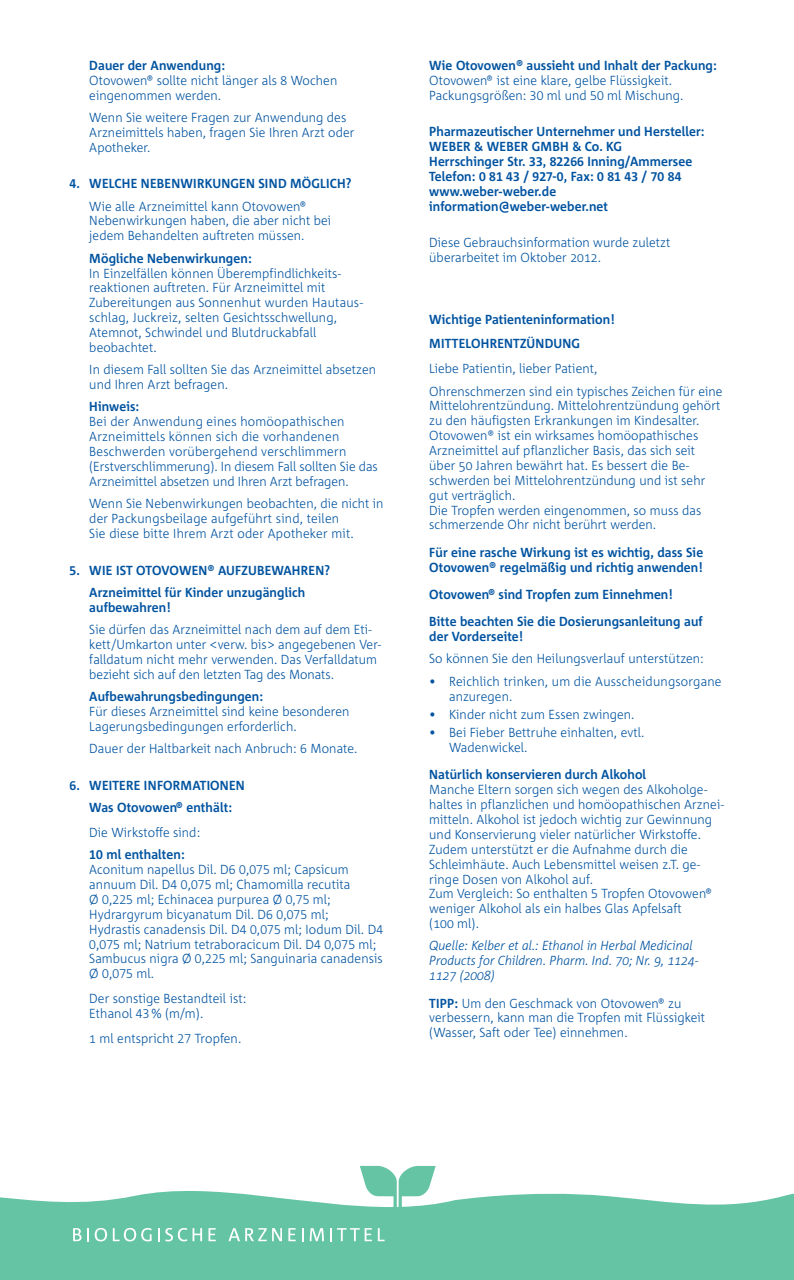
<style>
.page{position:relative;width:794px;height:1280px;background:#fff}
.page>*{position:absolute;margin:0;border:0;box-sizing:border-box;transform-origin:0 0}
.AvantGarde{font:300 13.12px/14.9px "Corpid";color:#0153a0;scale:.95 1}
.AvantGarde-2{font:700 13.12px/14.9px "Corpid";color:#0153a0;scale:.95 1}
.AvantDemi{font:700 13.12px/14.9px "Corpid";color:#0153a0;scale:.95 1}
.AvantGarde-3{font:italic 300 13.12px/14.9px "Corpid";letter-spacing:-.005em;color:#0153a0;scale:.95 1}
.AvantDemi-2{font:300 13.12px/14.9px "Corpid";color:#0153a0;scale:.95 1}
.s1{font-family:"Corpid Caps"}
.s2{font-weight:700}
</style>
<div class="page">
<svg style="left:0;top:1166px;width:794px;height:114px;fill:#65c4a4"></svg>
<svg style="left:73px;top:1228px;width:16px;height:13px"></svg>
<svg style="left:95px;top:1228px;width:12px;height:13px"></svg>
<svg style="left:113px;top:1228px;width:39px;height:13px"></svg>
<svg style="left:158px;top:1228px;width:44px;height:13px"></svg>
<svg style="left:208px;top:1228px;width:8px;height:13px"></svg>
<svg style="left:228px;top:1228px;width:54px;height:13px"></svg>
<svg style="left:288px;top:1228px;width:8px;height:13px"></svg>
<svg style="left:302px;top:1228px;width:1px;height:13px"></svg>
<svg style="left:310px;top:1228px;width:14px;height:13px"></svg>
<svg style="left:330px;top:1228px;width:42px;height:13px"></svg>
<svg style="left:378px;top:1228px;width:6px;height:13px"></svg>
<p class="AvantGarde-2" style="left:89px;top:58px;width:145px">Dauer der Anwendung:</p>
<p class="AvantGarde" style="left:89px;top:73px;width:263px">Otovowen® sollte nicht länger als <span class="s1">8</span> Wochen eingenommen werden.</p>
<p class="AvantGarde" style="left:89px;top:110px;width:281px">Wenn Sie weitere Fragen zur Anwendung des<br>Arzneimittels haben, fragen Sie Ihren Arzt oder<br>Apotheker.</p>
<p class="AvantDemi" style="left:69px;top:176px;width:299px"><span class="s1">4</span>. WELCHE NEBENWIRKUNGEN SIND MÖGLICH?</p>
<p class="AvantGarde" style="left:89px;top:199px;width:256px">Wie alle Arzneimittel kann Otovowen®<br>Nebenwirkungen haben, die aber nicht bei jedem Behandelten auftreten müssen.</p>
<p class="AvantGarde-2" style="left:89px;top:251px;width:173px">Mögliche Nebenwirkungen:</p>
<p class="AvantGarde" style="left:89px;top:266px;width:290px">In Einzelfällen können Überempfindlichkeits&shy;reaktionen auftreten. Für Arzneimittel mit Zubereitungen aus Sonnenhut wurden Hautaus&shy;schlag, Juckreiz, selten Gesichtsschwellung, Atemnot, Schwindel und Blutdruckabfall beobachtet.</p>
<p class="AvantGarde" style="left:89px;top:362px;width:304px">In diesem Fall sollten Sie das Arzneimittel absetzen und Ihren Arzt befragen.</p>
<p class="AvantGarde-2" style="left:89px;top:400px;width:54px">Hinweis:</p>
<p class="AvantGarde" style="left:89px;top:414px;width:305px">Bei der Anwendung eines homöopathischen Arzneimittels können sich die vorhandenen Beschwerden vorübergehend verschlimmern (Erstverschlimmerung). In diesem Fall sollten Sie das Arzneimittel absetzen und Ihren Arzt befragen.</p>
<p class="AvantGarde" style="left:89px;top:496px;width:311px">Wenn Sie Nebenwirkungen beobachten, die nicht in der Packungsbeilage aufgeführt sind, teilen<br>Sie diese bitte Ihrem Arzt oder Apotheker mit.</p>
<p class="AvantDemi" style="left:69px;top:563px;width:276px"><span class="s1">5</span>. WIE IST OTOVOWEN® AUFZUBEWAHREN?</p>
<p class="AvantDemi" style="left:89px;top:585px;width:229px">Arzneimittel für Kinder unzugänglich aufbewahren!</p>
<p class="AvantGarde" style="left:89px;top:622px;width:309px">Sie dürfen das Arzneimittel nach dem auf dem Eti&shy;kett/Umkarton unter &lt;verw. bis&gt; angegebenen Ver&shy;falldatum nicht mehr verwenden. Das Verfalldatum bezieht sich auf den letzten Tag des Monats.</p>
<p class="AvantDemi" style="left:89px;top:689px;width:185px">Aufbewahrungsbedingungen:</p>
<p class="AvantGarde" style="left:89px;top:704px;width:276px">Für dieses Arzneimittel sind keine besonderen<br>Lagerungsbedingungen erforderlich.</p>
<p class="AvantGarde" style="left:89px;top:741px;width:284px">Dauer der Haltbarkeit nach Anbruch: <span class="s1">6</span> Monate.</p>
<p class="AvantDemi" style="left:69px;top:778px;width:186px"><span class="s1">6</span>. WEITERE INFORMATIONEN</p>
<p class="AvantDemi" style="left:89px;top:800px;width:152px">Was Otovowen® enthält:</p>
<p class="AvantGarde" style="left:89px;top:825px;width:119px">Die Wirkstoffe sind:</p>
<p class="AvantDemi" style="left:89px;top:847px;width:102px"><span class="s1">10</span> ml enthalten:</p>
<p class="AvantGarde" style="left:89px;top:862px;width:311px">Aconitum napellus Dil. D<span class="s1">6 0,075</span> ml; Capsicum annuum Dil. D<span class="s1">4 0,075</span> ml; Chamomilla recutita<br>Ø <span class="s1">0,225</span> ml; Echinacea purpurea Ø <span class="s1">0,75</span> ml; Hydrargyrum bicyanatum Dil. D<span class="s1">6 0,075</span> ml; Hydrastis canadensis Dil. D<span class="s1">4 0,075</span> ml; Iodum Dil. D<span class="s1">4<br>0,075</span> ml; Natrium tetraboracicum Dil. D<span class="s1">4 0,075</span> ml; Sambucus nigra Ø <span class="s1">0,225</span> ml; Sanguinaria canadensis Ø <span class="s1">0,075</span> ml.</p>
<p class="AvantGarde" style="left:89px;top:991px;width:167px">Der sonstige Bestandteil ist:</p>
<p class="AvantGarde" style="left:89px;top:1006px;width:122px">Ethanol <span class="s1">43</span> % (m/m).</p>
<p class="AvantGarde" style="left:89px;top:1031px;width:162px">1 ml entspricht <span class="s1">27</span> Tropfen.</p>
<p class="AvantDemi" style="left:429px;top:58px;width:304px">Wie Otovowen® aussieht und Inhalt der Packung:</p>
<p class="AvantGarde" style="left:429px;top:73px;width:257px">Otovowen® ist eine klare, gelbe Flüssigkeit.</p>
<p class="AvantGarde" style="left:429px;top:88px;width:269px">Packungsgrößen: <span class="s1">30</span> ml und <span class="s1">50</span> ml Mischung.</p>
<p class="AvantGarde-2" style="left:429px;top:124px;width:292px">Pharmazeutischer Unternehmer und Hersteller:<br>WEBER &amp; WEBER GMBH &amp; Co. KG<br>Herrschinger Str. <span class="s1">33, 82266</span> Inning/Ammersee Telefon: <span class="s1">0 81 43 / 927-0</span>, Fax: <span class="s1">0 81 43 / 70 84 </span>www.weber-weber.de information@weber-weber.net</p>
<p class="AvantDemi-2" style="left:429px;top:235px;width:256px">Diese Gebrauchsinformation wurde zuletzt überarbeitet im Oktober 2012.</p>
<p class="AvantGarde-2" style="left:429px;top:312px;width:197px">Wichtige Patienteninformation!</p>
<p class="AvantGarde-2" style="left:429px;top:336px;width:161px">MITTELOHRENTZÜNDUNG</p>
<p class="AvantGarde" style="left:429px;top:361px;width:179px">Liebe Patientin, lieber Patient,</p>
<p class="AvantGarde" style="left:429px;top:384px;width:311px">Ohrenschmerzen sind ein typisches Zeichen für eine Mittelohrentzündung. Mittelohrentzündung gehört zu den häufigsten Erkrankungen im Kindesalter.<br>Otovowen® ist ein wirksames homöopathisches Arzneimittel auf pflanzlicher Basis, das sich seit über 50 Jahren bewährt hat. Es bessert die Be&shy;schwerden bei Mittelohrentzündung und ist sehr gut verträglich.<br>Die Tropfen werden eingenommen, so muss das schmerzende Ohr nicht berührt werden.</p>
<p class="AvantGarde-2" style="left:429px;top:545px;width:290px">Für eine rasche Wirkung ist es wichtig, dass Sie<br>Otovowen® regelmäßig und richtig anwenden!</p>
<p class="AvantGarde-2" style="left:429px;top:587px;width:258px">Otovowen® sind Tropfen zum Einnehmen!</p>
<p class="AvantGarde-2" style="left:429px;top:614px;width:289px">Bitte beachten Sie die Dosierungsanleitung auf der Vorderseite!</p>
<p class="AvantGarde" style="left:429px;top:651px;width:291px">So können Sie den Heilungsverlauf unterstützen:</p>
<p class="AvantGarde" style="left:449px;top:674px;width:289px;text-indent:-20px">• Reichlich trinken, um die Ausscheidungsorgane anzuregen.</p>
<p class="AvantGarde" style="left:429px;top:707px;width:218px">• Kinder nicht zum Essen zwingen.</p>
<p class="AvantGarde" style="left:449px;top:725px;width:207px;text-indent:-20px">• Bei Fieber Bettruhe einhalten, evtl.<br>Wadenwickel.</p>
<p class="AvantGarde-2" style="left:429px;top:767px;width:230px">Natürlich konservieren durch Alkohol</p>
<p class="AvantGarde" style="left:429px;top:782px;width:312px">Manche Eltern sorgen sich wegen des Alkoholge&shy;haltes in pflanzlichen und homöopathischen Arznei&shy;mitteln. Alkohol ist jedoch wichtig zur Gewinnung und Konservierung vieler natürlicher Wirkstoffe.<br>Zudem unterstützt er die Aufnahme durch die Schleimhäute. Auch Lebensmittel weisen z.T. ge&shy;ringe Dosen von Alkohol auf.</p>
<p class="AvantGarde" style="left:429px;top:886px;width:299px">Zum Vergleich: So enthalten <span class="s1">5</span> Tropfen Otovowen® weniger Alkohol als ein halbes Glas Apfelsaft<br>(100 ml).</p>
<p class="AvantGarde-3" style="left:429px;top:939px;width:285px">Quelle: Kelber et al.: Ethanol in Herbal Medicinal<br>Products for Children. Pharm. Ind. 70; Nr. 9, 1124-<br>1127 (2008)</p>
<p class="AvantGarde" style="left:429px;top:996px;width:292px"><span class="s2">TIPP:</span> Um den Geschmack von Otovowen® zu verbessern, kann man die Tropfen mit Flüssigkeit (Wasser, Saft oder Tee) einnehmen.</p>
</div>
